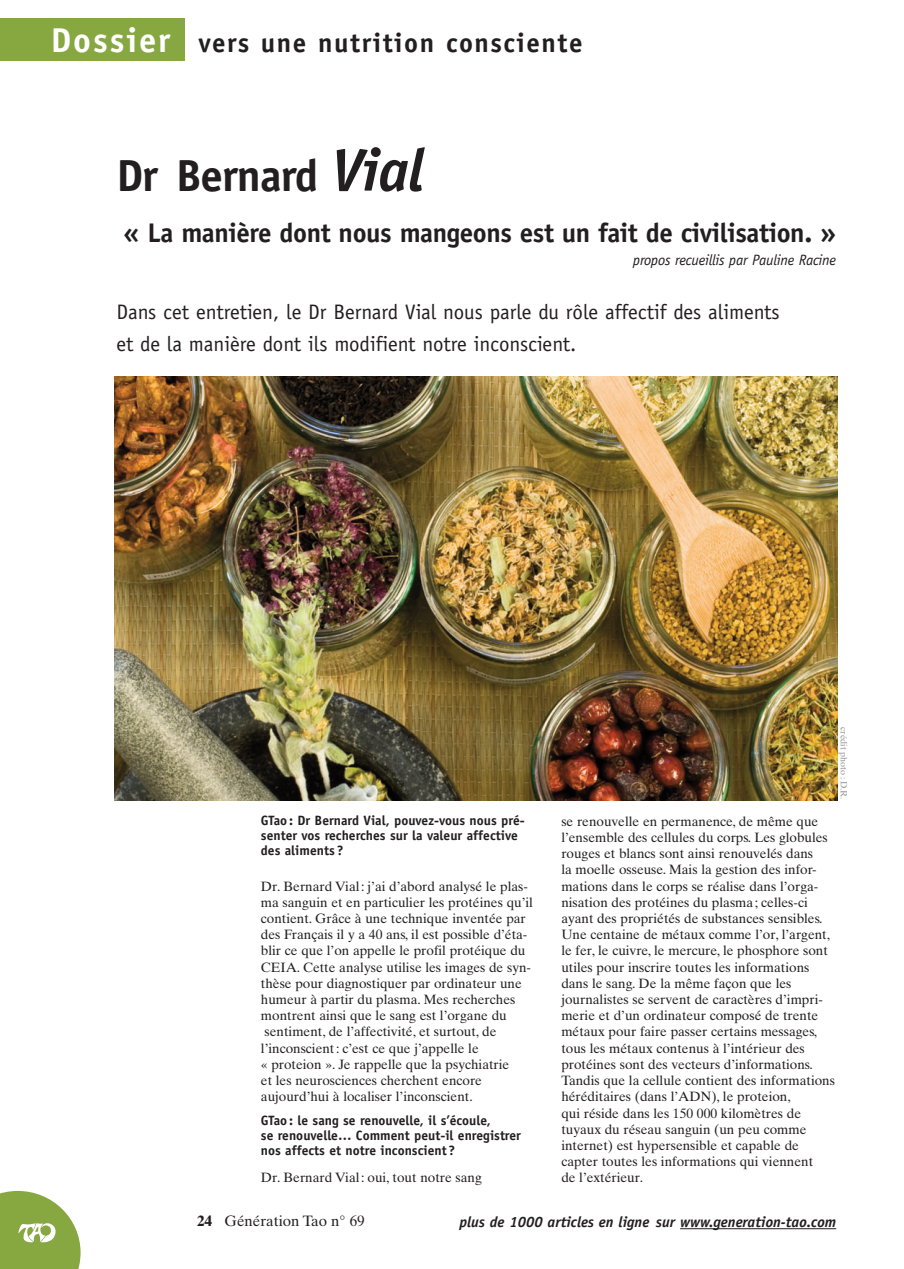
<style>
.page{position:relative;width:904px;height:1269px;background:#fff}
.page>*{position:absolute;margin:0;border:0;box-sizing:border-box;transform-origin:0 0}
.t1{font:700 45px "Officina Sans";letter-spacing:-.02em;color:#231f20}
.t2{font:700 27px "Officina Sans";letter-spacing:-.015em;color:#231f20}
.t3{font:700 27px "Officina Sans";letter-spacing:.055em;color:#231f20}
.t4{font:21px/31.5px "Officina Sans";color:#231f20}
.t5{font:italic 700 15px "Officina Sans";color:#231f20}
.t6{font:italic 15px "Officina Sans";letter-spacing:-.015em;color:#231f20}
.t7{font:15px "Times Ten";color:#231f20}
.t8{font:13.5px/16.2px "Times Ten";color:#231f20}
.t9{font:700 13.5px/15px "Officina Sans";color:#231f20}
.t10{font:9px "Times Ten";color:#939598}
.s1{font-size:34.5px;color:#fff}
.s2{font-style:italic;font-size:60px}
.s3{font-weight:700}
</style>
<div class="page">
<svg style="left:0;top:1191px;width:81px;height:77px"></svg>
<hr style="left:680px;top:1227px;width:156px;height:1px;background:#231f20">
<div style="left:0;top:18px;width:185px;height:42px;background:#87a741"></div>
<img style="left:115px;top:376px;width:723px;height:423px">
<h2 class="t3" style="left:51px;top:33px;width:533px"><span class="s1">Dossier</span> vers une nutrition consciente</h2>
<h1 class="t1" style="left:116px;top:158px;width:310px">Dr Bernard <span class="s2">Vial</span></h1>
<h2 class="t2" style="left:124px;top:222px;width:714px">« La manière dont nous mangeons est un fait de civilisation. »</h2>
<p class="t6" style="left:633px;top:254px;width:205px">propos recueillis par Pauline Racine</p>
<h3 class="t4" style="left:116px;top:298px;width:665px">Dans cet entretien, le Dr Bernard Vial nous parle du rôle affectif des aliments et de la manière dont ils modifient notre inconscient.</h3>
<p class="t10" style="left:847px;top:727px;width:73px;rotate:90deg">crédit photo : D.R.</p>
<p class="t9" style="left:261px;top:814px;width:265px">GTao: Dr Bernard Vial, pouvez-vous nous pré&shy;senter vos recherches sur la valeur affective des aliments?</p>
<p class="t8" style="left:261px;top:879px;width:274px">Dr. Bernard Vial : j’ai d’abord analysé le plas&shy;ma sanguin et en particulier les protéines qu’il contient. Grâce à une technique inventée par des Français il y a 40 ans, il est possible d’éta&shy;blir ce que l’on appelle le profil protéique du CEIA. Cette analyse utilise les images de syn&shy;thèse pour diagnostiquer par ordinateur une humeur à partir du plasma. Mes recherches montrent ainsi que le sang est l’organe du sentiment, de l’affectivité, et surtout, de l’inconscient : c’est ce que j’appelle le<br>« proteion ». Je rappelle que la psychiatrie<br>et les neurosciences cherchent encore aujourd’hui à localiser l’inconscient.</p>
<p class="t9" style="left:261px;top:1113px;width:262px">GTao: le sang se renouvelle, il s’écoule,<br>se renouvelle… Comment peut-il enregistrer nos affects et notre inconscient?</p>
<p class="t8" style="left:261px;top:1170px;width:222px">Dr. Bernard Vial : oui, tout notre sang</p>
<p class="t8" style="left:561px;top:814px;width:275px">se renouvelle en permanence, de même que l’ensemble des cellules du corps. Les globules rouges et blancs sont ainsi renouvelés dans<br>la moelle osseuse. Mais la gestion des infor&shy;mations dans le corps se réalise dans l’orga&shy;nisation des protéines du plasma ; celles-ci ayant des propriétés de substances sensibles.<br>Une centaine de métaux comme l’or, l’argent, le fer, le cuivre, le mercure, le phosphore sont utiles pour inscrire toutes les informations dans le sang. De la même façon que les journalistes se servent de caractères d’impri&shy;merie et d’un ordinateur composé de trente métaux pour faire passer certains messages, tous les métaux contenus à l’intérieur des protéines sont des vecteurs d’informations.<br>Tandis que la cellule contient des informations héréditaires (dans l’ADN), le proteion,<br>qui réside dans les 150 000 kilomètres de tuyaux du réseau sanguin (un peu comme internet) est hypersensible et capable de capter toutes les informations qui viennent<br>de l’extérieur.</p>
<p class="t7" style="left:197px;top:1215px;width:169px"><span class="s3">24</span> Génération Tao n° 69</p>
<p class="t5" style="left:459px;top:1216px;width:378px">plus de 1000 articles en ligne sur www.generation-tao.com</p>
</div>
